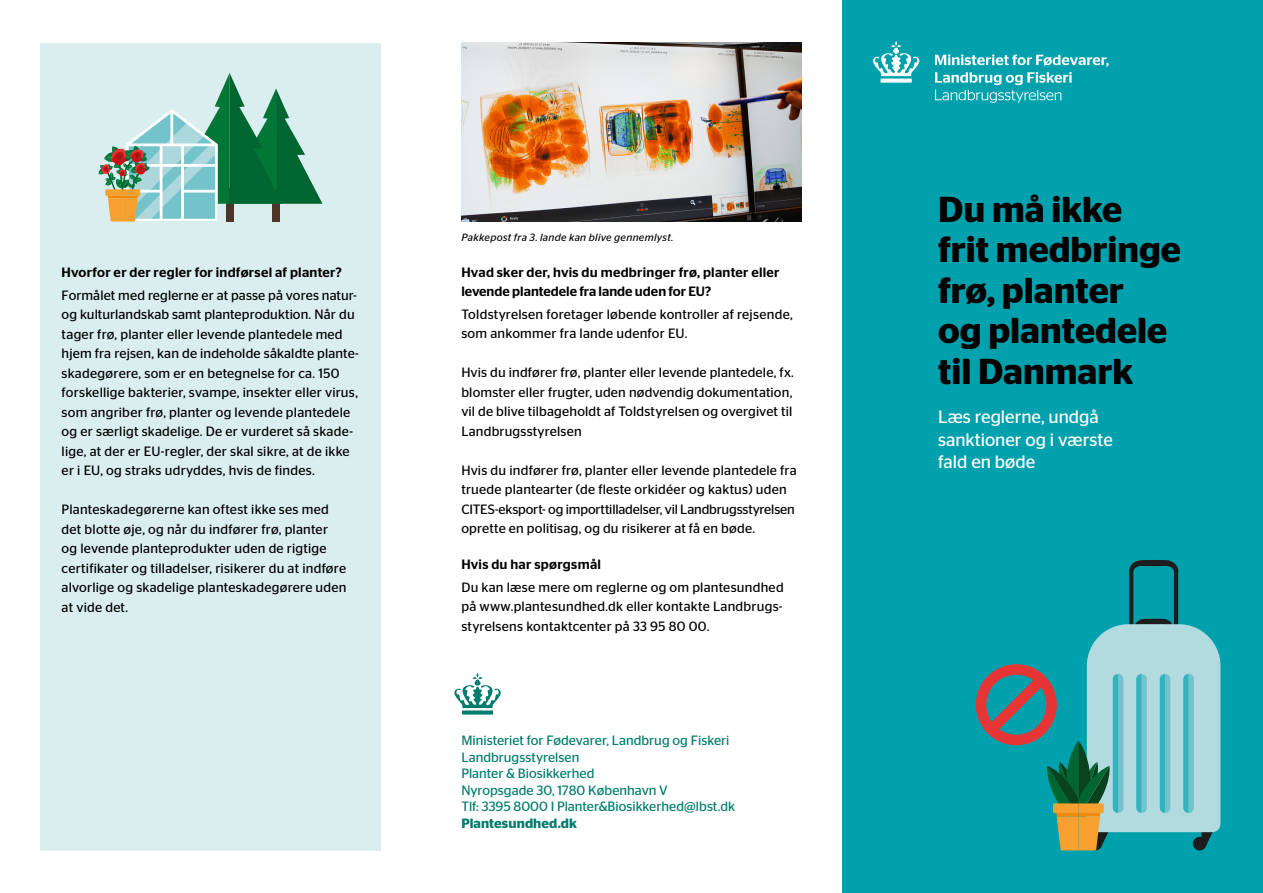
<style>
.page{position:relative;width:1263px;height:893px;background:#fff}
.page>*{position:absolute;margin:0;border:0;box-sizing:border-box;transform-origin:0 0}
.t1{font:600 36px/40.5px "Stag Sans";color:#000}
.t2{font:18px/22.5px "Stag Sans";color:#fff}
.t3{font:13.5px/19.5px "Stag Sans";letter-spacing:.015em;color:#000}
.t4{font:13.5px/16.5px "Stag Sans";color:#007c6c}
.t5{font:500 13.5px/19.5px "Stag Sans";letter-spacing:.005em;color:#000}
.t6{font:600 13.5px "Stag Sans";letter-spacing:.01em;color:#007c6c}
.t7{font:italic 10.5px "Stag Sans";letter-spacing:.03em;color:#000}
.s1{font-weight:500}
</style>
<div class="page">
<div style="left:842px;top:0;width:421px;height:893px;background:#00a1ad"></div>
<div style="left:40px;top:43px;width:341px;height:807px;background:#daedef"></div>
<img style="left:461px;top:43px;width:340px;height:179px">
<svg style="left:1129px;top:571px;width:4px;height:48px"></svg>
<hr style="left:1174px;top:570px;width:4px;height:55px;background:#1c1d1d">
<svg style="left:1129px;top:560px;width:50px;height:11px"></svg>
<svg style="left:975px;top:619px;width:245px;height:231px"></svg>
<svg style="left:98px;top:73px;width:224px;height:149px"></svg>
<svg style="left:873px;top:41px;width:46px;height:42px"></svg>
<svg style="left:935px;top:54px;width:174px;height:49px"></svg>
<svg style="left:454px;top:673px;width:47px;height:42px"></svg>
<p class="t3" style="left:62px;top:261px;width:297px;line-height:22.5px"><span class="s1">Hvorfor er der regler for indførsel af planter?<br></span>Formålet med reglerne er at passe på vores natur-</p>
<p class="t3" style="left:62px;top:304px;width:299px">og kulturlandskab samt planteproduktion. Når du tager frø, planter eller levende plantedele med hjem fra rejsen, kan de indeholde såkaldte plante&shy;skadegørere, som er en betegnelse for ca. 150 forskellige bakterier, svampe, insekter eller virus, som angriber frø, planter og levende plantedele og er særligt skadelige. De er vurderet så skade&shy;lige, at der er EU-regler, der skal sikre, at de ikke er i EU, og straks udryddes, hvis de findes.</p>
<p class="t3" style="left:62px;top:499px;width:286px">Planteskadegørerne kan oftest ikke ses med det blotte øje, og når du indfører frø, planter og levende planteprodukter uden de rigtige certifikater og tilladelser, risikerer du at indføre alvorlige og skadelige planteskadegørere uden at vide det.</p>
<p class="t7" style="left:461px;top:231px;width:213px">Pakkepost fra 3. lande kan blive gennemlyst.</p>
<p class="t5" style="left:461px;top:262px;width:320px">Hvad sker der, hvis du medbringer frø, planter eller levende plantedele fra lande uden for EU?</p>
<p class="t3" style="left:461px;top:304px;width:333px">Toldstyrelsen foretager løbende kontroller af rejsende, som ankommer fra lande udenfor EU.</p>
<p class="t3" style="left:461px;top:363px;width:334px">Hvis du indfører frø, planter eller levende plantedele, fx. blomster eller frugter, uden nødvendig dokumentation, vil de blive tilbageholdt af Toldstyrelsen og overgivet til Landbrugsstyrelsen</p>
<p class="t3" style="left:461px;top:460px;width:337px">Hvis du indfører frø, planter eller levende plantedele fra truede plantearter (de fleste orkidéer og kaktus) uden CITES-eksport- og importtilladelser, vil Landbrugsstyrelsen oprette en politisag, og du risikerer at få en bøde.</p>
<p class="t3" style="left:461px;top:553px;width:324px;line-height:22.5px"><span class="s1">Hvis du har spørgsmål<br></span>Du kan læse mere om reglerne og om plantesundhed</p>
<p class="t3" style="left:461px;top:597px;width:323px">på www.plantesundhed.dk eller kontakte Landbrugs&shy;styrelsens kontaktcenter på 33 95 80 00.</p>
<p class="t4" style="left:461px;top:732px;width:275px">Ministeriet for Fødevarer, Landbrug og Fiskeri Landbrugsstyrelsen<br>Planter &amp; Biosikkerhed<br>Nyropsgade 30, 1780 København V<br>Tlf: 3395 8000 I Planter&amp;Biosikkerhed@lbst.dk</p>
<p class="t6" style="left:461px;top:815px;width:117px">Plantesundhed.dk</p>
<h1 class="t1" style="left:938px;top:189px;width:244px">Du må ikke frit medbringe frø, planter<br>og plantedele til Danmark</h1>
<h1 class="t2" style="left:938px;top:405px;width:176px">Læs reglerne, undgå sanktioner og i værste fald en bøde</h1>
</div>
